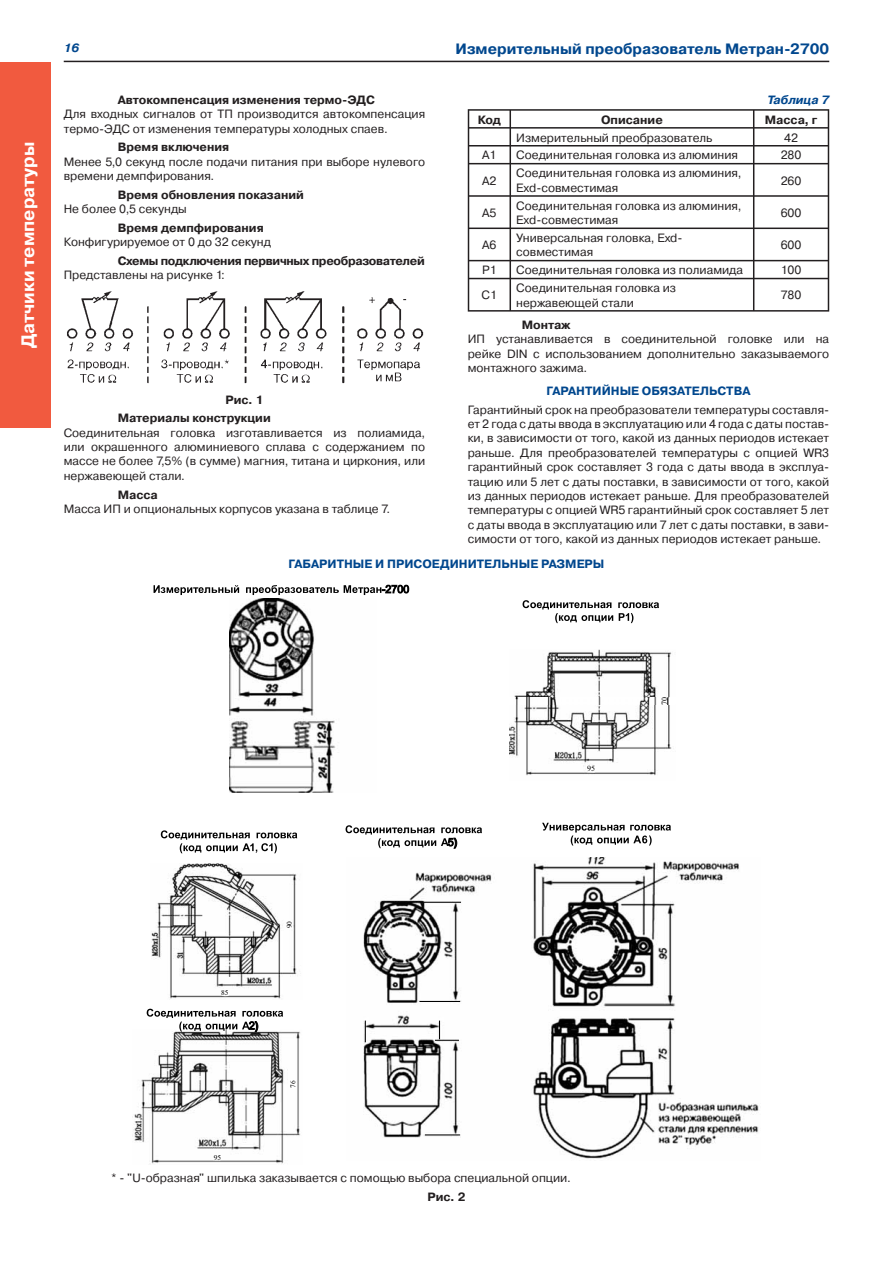
<style>
.page{position:relative;width:893px;height:1263px;background:#fff}
.page>*{position:absolute;margin:0;border:0;box-sizing:border-box;transform-origin:0 0}
.t1{font:700 18px "Pragmatica";color:#fff}
.t2{font:700 15px "Pragmatica";color:#00478e}
.t3{font:12px/14.4px "Pragmatica";color:#231f20}
.t4{font:700 12px/18.1px "Pragmatica";color:#231f20}
.t5{font:700 12px "Pragmatica";color:#00478e}
.t6{font:700 12px "Pragmatica";letter-spacing:-.025em;color:#231f20}
.t7{font:italic 700 12px "Pragmatica";color:#00478e}
.t8{font:8.1px "Times New Roman";color:#000}
.t9{font:7.95px "Times New Roman";color:#000}
.t10{font:7.35px "Times New Roman";color:#000}
</style>
<div class="page">
<hr style="left:64px;top:61px;width:765px;height:1px;background:#231f20">
<div style="left:0;top:62px;width:51px;height:366px;background:#f15a3f"></div>
<img style="left:67px;top:291px;width:357px;height:93px">
<hr style="left:468px;top:109px;width:42px;height:2px;background:#231f20">
<hr style="left:510px;top:109px;width:244px;height:2px;background:#231f20">
<hr style="left:754px;top:109px;width:75px;height:2px;background:#231f20">
<hr style="left:468px;top:127px;width:42px;height:2px;background:#231f20">
<hr style="left:510px;top:127px;width:244px;height:2px;background:#231f20">
<hr style="left:754px;top:127px;width:75px;height:2px;background:#231f20">
<hr style="left:468px;top:145px;width:42px;height:1px;background:#231f20">
<svg style="left:468px;top:111px;width:1px;height:52px"></svg>
<hr style="left:510px;top:145px;width:244px;height:1px;background:#231f20">
<svg style="left:509px;top:111px;width:2px;height:52px"></svg>
<hr style="left:754px;top:145px;width:75px;height:1px;background:#231f20">
<svg style="left:753px;top:111px;width:1px;height:52px"></svg>
<svg style="left:828px;top:111px;width:1px;height:52px"></svg>
<hr style="left:468px;top:163px;width:42px;height:1px;background:#231f20">
<hr style="left:468px;top:164px;width:1px;height:31px;background:#231f20">
<hr style="left:510px;top:163px;width:244px;height:1px;background:#231f20">
<hr style="left:509px;top:164px;width:2px;height:31px;background:#231f20">
<hr style="left:754px;top:163px;width:75px;height:1px;background:#231f20">
<hr style="left:753px;top:164px;width:1px;height:31px;background:#231f20">
<hr style="left:828px;top:164px;width:1px;height:31px;background:#231f20">
<hr style="left:468px;top:195px;width:42px;height:2px;background:#231f20">
<hr style="left:468px;top:197px;width:1px;height:31px;background:#231f20">
<hr style="left:510px;top:195px;width:244px;height:2px;background:#231f20">
<hr style="left:509px;top:197px;width:2px;height:31px;background:#231f20">
<hr style="left:754px;top:195px;width:75px;height:2px;background:#231f20">
<hr style="left:753px;top:197px;width:1px;height:31px;background:#231f20">
<hr style="left:828px;top:197px;width:1px;height:31px;background:#231f20">
<hr style="left:468px;top:228px;width:42px;height:1px;background:#231f20">
<hr style="left:468px;top:229px;width:1px;height:31px;background:#231f20">
<hr style="left:510px;top:228px;width:244px;height:1px;background:#231f20">
<hr style="left:509px;top:229px;width:2px;height:31px;background:#231f20">
<hr style="left:754px;top:228px;width:75px;height:1px;background:#231f20">
<hr style="left:753px;top:229px;width:1px;height:31px;background:#231f20">
<hr style="left:828px;top:229px;width:1px;height:31px;background:#231f20">
<hr style="left:468px;top:260px;width:42px;height:1px;background:#231f20">
<svg style="left:468px;top:261px;width:1px;height:17px"></svg>
<hr style="left:510px;top:260px;width:244px;height:1px;background:#231f20">
<svg style="left:509px;top:261px;width:2px;height:17px"></svg>
<hr style="left:754px;top:260px;width:75px;height:1px;background:#231f20">
<svg style="left:753px;top:261px;width:1px;height:17px"></svg>
<svg style="left:828px;top:261px;width:1px;height:17px"></svg>
<hr style="left:468px;top:278px;width:42px;height:1px;background:#231f20">
<hr style="left:468px;top:279px;width:1px;height:31px;background:#231f20">
<hr style="left:510px;top:278px;width:244px;height:1px;background:#231f20">
<hr style="left:509px;top:279px;width:2px;height:31px;background:#231f20">
<hr style="left:754px;top:278px;width:75px;height:1px;background:#231f20">
<hr style="left:753px;top:279px;width:1px;height:31px;background:#231f20">
<hr style="left:828px;top:279px;width:1px;height:31px;background:#231f20">
<hr style="left:468px;top:310px;width:286px;height:2px;background:#231f20">
<hr style="left:754px;top:310px;width:75px;height:2px;background:#231f20">
<img style="left:230px;top:598px;width:105px;height:195px">
<svg style="left:154px;top:585px;width:255px;height:10px"></svg>
<svg style="left:346px;top:825px;width:136px;height:24px"></svg>
<svg style="left:542px;top:823px;width:129px;height:22px"></svg>
<img style="left:151px;top:864px;width:146px;height:135px">
<img style="left:133px;top:1031px;width:168px;height:133px">
<svg style="left:161px;top:830px;width:136px;height:23px"></svg>
<svg style="left:147px;top:1009px;width:136px;height:23px"></svg>
<svg style="left:523px;top:600px;width:136px;height:23px"></svg>
<img style="left:509px;top:705px;width:163px;height:71px">
<img style="left:515px;top:697px;width:142px;height:8px">
<img style="left:514px;top:696px;width:142px;height:1px">
<svg style="left:667px;top:696px;width:3px;height:9px"></svg>
<img style="left:514px;top:649px;width:158px;height:47px">
<img style="left:363px;top:858px;width:396px;height:301px">
<hr style="left:424px;top:902px;width:37px;height:1px;background:#000">
<hr style="left:419px;top:1001px;width:41px;height:1px;background:#000">
<svg style="left:365px;top:1020px;width:1px;height:22px"></svg>
<hr style="left:425px;top:1134px;width:35px;height:1px;background:#000">
<svg style="left:435px;top:1020px;width:24px;height:21px"></svg>
<h1 class="t1" style="left:21px;top:348px;width:208px;rotate:-90deg">Датчики температуры</h1>
<p class="t7" style="left:64px;top:43px;width:17px">16</p>
<p class="t2" style="left:456px;top:44px;width:375px">Измерительный преобразователь Метран-2700</p>
<p class="t4" style="left:118px;top:92px;width:259px">Автокомпенсация изменения термо-ЭДС</p>
<p class="t3" style="left:64px;top:108px;width:363px">Для входных сигналов от ТП производится автокомпенсация термо-ЭДС от изменения температуры холодных спаев.</p>
<p class="t4" style="left:118px;top:139px;width:113px">Время включения</p>
<p class="t3" style="left:64px;top:155px;width:363px">Менее 5,0 секунд после подачи питания при выборе нулевого времени демпфирования.</p>
<p class="t4" style="left:118px;top:186px;width:188px">Время обновления показаний</p>
<p class="t3" style="left:64px;top:203px;width:125px">Не более 0,5 секунды</p>
<p class="t4" style="left:118px;top:219px;width:147px">Время демпфирования</p>
<p class="t3" style="left:64px;top:236px;width:209px">Конфигурируемое от 0 до 32 секунд</p>
<p class="t6" style="left:118px;top:256px;width:308px">Схемы подключения первичных преобразователей</p>
<p class="t3" style="left:64px;top:269px;width:163px">Представлены на рисунке 1:</p>
<p class="t7" style="left:767px;top:95px;width:63px">Таблица 7</p>
<p class="t4" style="left:478px;top:111px;width:25px">Код</p>
<p class="t4" style="left:601px;top:111px;width:63px">Описание</p>
<p class="t4" style="left:765px;top:111px;width:54px">Масса, г</p>
<p class="t3" style="left:516px;top:131px;width:198px">Измерительный преобразователь</p>
<p class="t3" style="left:784px;top:131px;width:15px">42</p>
<p class="t3" style="left:482px;top:149px;width:16px">А1</p>
<p class="t3" style="left:516px;top:149px;width:223px">Соединительная головка из алюминия</p>
<p class="t3" style="left:781px;top:149px;width:22px">280</p>
<p class="t3" style="left:482px;top:174px;width:16px">А2</p>
<p class="t3" style="left:516px;top:167px;width:227px">Соединительная головка из алюминия,<br>Exd-совместимая</p>
<p class="t3" style="left:781px;top:174px;width:22px">260</p>
<p class="t3" style="left:482px;top:206px;width:16px">А5</p>
<p class="t3" style="left:516px;top:199px;width:227px">Соединительная головка из алюминия,<br>Exd-совместимая</p>
<p class="t3" style="left:781px;top:206px;width:22px">600</p>
<p class="t3" style="left:482px;top:239px;width:16px">А6</p>
<p class="t3" style="left:516px;top:232px;width:168px">Универсальная головка, Exd&shy;совместимая</p>
<p class="t3" style="left:781px;top:239px;width:22px">600</p>
<p class="t3" style="left:482px;top:264px;width:16px">Р1</p>
<p class="t3" style="left:516px;top:264px;width:228px">Соединительная головка из полиамида</p>
<p class="t3" style="left:781px;top:264px;width:22px">100</p>
<p class="t3" style="left:482px;top:289px;width:17px">С1</p>
<p class="t3" style="left:516px;top:282px;width:161px">Соединительная головка из нержавеющей стали</p>
<p class="t3" style="left:781px;top:289px;width:22px">780</p>
<p class="t4" style="left:522px;top:316px;width:50px">Монтаж</p>
<p class="t3" style="left:468px;top:333px;width:363px;text-align:justify">ИП устанавливается в соединительной головке или на рейке DIN с использованием дополнительно заказываемого монтажного зажима.</p>
<p class="t5" style="left:546px;top:386px;width:205px">ГАРАНТИЙНЫЕ ОБЯЗАТЕЛЬСТВА</p>
<p class="t3" style="left:468px;top:403px;width:363px;text-align:justify">Гарантийный срок на преобразователи температуры составля&shy;ет 2 года с даты ввода в эксплуатацию или 4 года с даты постав&shy;ки, в зависимости от того, какой из данных периодов истекает раньше. Для преобразователей температуры с опцией WR3 гарантийный срок составляет 3 года с даты ввода в эксплуа&shy;тацию или 5 лет с даты поставки, в зависимости от того, какой из данных периодов истекает раньше. Для преобразователей температуры с опцией WR5 гарантийный срок составляет 5 лет с даты ввода в эксплуатацию или 7 лет с даты поставки, в зави&shy;симости от того, какой из данных периодов истекает раньше.</p>
<p class="t5" style="left:288px;top:559px;width:317px">ГАБАРИТНЫЕ И ПРИСОЕДИНИТЕЛЬНЫЕ РАЗМЕРЫ</p>
<p class="t4" style="left:118px;top:392px;width:155px;text-indent:108px">Рис. 1<br>Материалы конструкции</p>
<p class="t3" style="left:64px;top:426px;width:363px;text-align:justify">Соединительная головка изготавливается из полиамида, или окрашенного алюминиевого сплава с содержанием по массе не более 7,5% (в сумме) магния, титана и циркония, или нержавеющей стали.</p>
<p class="t4" style="left:118px;top:486px;width:42px">Масса</p>
<p class="t3" style="left:64px;top:502px;width:328px">Масса ИП и опциональных корпусов указана в таблице 7.</p>
<p class="t9" style="left:587px;top:764px;width:10px">95</p>
<p class="t8" style="left:660px;top:705px;width:10px;rotate:-90deg">70</p>
<p class="t10" style="left:221px;top:988px;width:9px">85</p>
<p class="t10" style="left:214px;top:1153px;width:9px">95</p>
<p class="t10" style="left:285px;top:928px;width:9px;rotate:-90deg">90</p>
<p class="t10" style="left:288px;top:1088px;width:9px;rotate:-90deg">76</p>
<p class="t3" style="left:111px;top:1172px;width:461px">* - "U-образная" шпилька заказывается с помощью выбора специальной опции.</p>
<p class="t4" style="left:427px;top:1189px;width:39px">Рис. 2</p>
</div>
